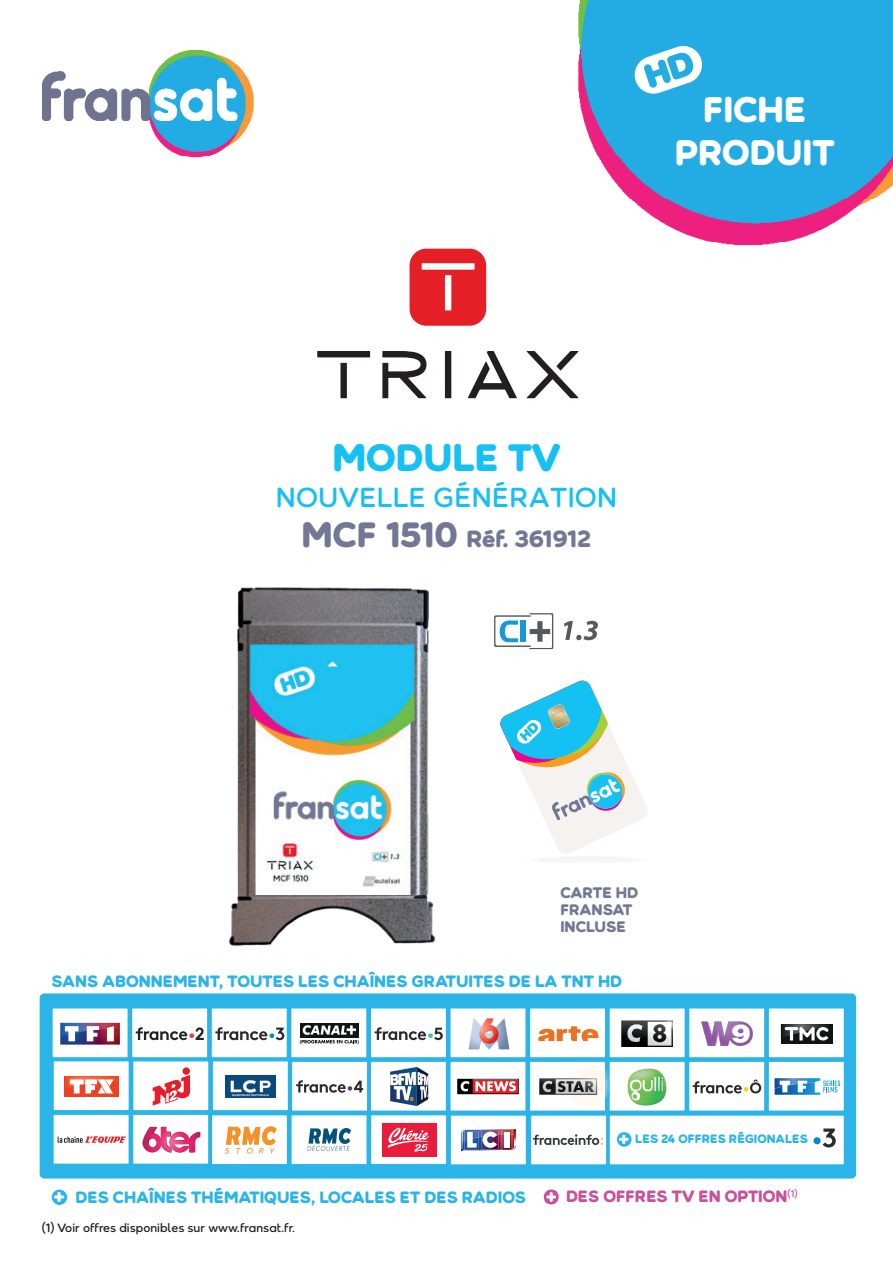
<style>
.page{position:relative;width:893px;height:1263px;background:#fff}
.page>*{position:absolute;margin:0;border:0;box-sizing:border-box;transform-origin:0 0}
.t1{font:700 38.1px "Fransat";color:#15c0f2}
.t2{font:700 35.55px/42.6px "Fransat";color:#fff;text-align:center}
.t3{font:27.45px "Fransat";letter-spacing:.01em;color:#15c0f2}
.t4{font:700 23.4px "Fransat";color:#727795}
.t5{font:700 16.35px "Fransat";color:#2ab4e8}
.t6{font:700 16.35px "Fransat";color:#c9509d}
.t7{font:700 15.3px/16.8px "Fransat";color:#727795}
.t8{font:700 12.15px "Fransat";color:#2ab4e8}
.t9{font:12px "Fransat";color:#231f20}
.s1{font-size:35.1px}
.s2{font-size:20.7px;color:#fff}
.s3{font-size:19.8px;color:#fff}
</style>
<div class="page">
<img style="left:43px;top:50px;width:211px;height:108px">
<img style="left:578px;top:0;width:315px;height:246px">
<svg style="left:635px;top:44px;width:67px;height:52px"></svg>
<svg style="left:500px;top:681px;width:148px;height:173px"></svg>
<img style="left:228px;top:587px;width:208px;height:359px">
<div style="left:445px;top:351px;width:6px;height:47px;background:#231f20"></div>
<svg style="left:382px;top:351px;width:45px;height:47px"></svg>
<svg style="left:526px;top:351px;width:53px;height:47px"></svg>
<div style="left:340px;top:363px;width:7px;height:35px;background:#231f20"></div>
<div style="left:317px;top:351px;width:53px;height:6px;background:#231f20"></div>
<svg style="left:468px;top:351px;width:49px;height:47px"></svg>
<div style="left:410px;top:249px;width:76px;height:77px;background:#e41f25;border-radius:17px"></div>
<div style="left:445px;top:275px;width:6px;height:35px;background:#fff"></div>
<div style="left:422px;top:263px;width:53px;height:7px;background:#fff"></div>
<svg style="left:564px;top:621px;width:34px;height:19px"></svg>
<svg style="left:494px;top:613px;width:59px;height:36px"></svg>
<div style="left:40px;top:993px;width:816px;height:185px;background:#2ab4e8;border-radius:5px"></div>
<div style="left:52px;top:1189px;width:15px;height:16px;background:#2ab4e8;border-radius:50%"></div>
<div style="left:610px;top:1062px;width:75px;height:48px;background:#fff"></div>
<div style="left:213px;top:1061px;width:75px;height:49px;background:#fff"></div>
<div style="left:212px;top:1008px;width:75px;height:49px;background:#fff"></div>
<div style="left:610px;top:1008px;width:75px;height:49px;background:#fff"></div>
<div style="left:689px;top:1008px;width:75px;height:49px;background:#fff"></div>
<div style="left:769px;top:1008px;width:75px;height:49px;background:#fff"></div>
<div style="left:54px;top:1061px;width:75px;height:49px;background:#fff"></div>
<div style="left:133px;top:1061px;width:75px;height:49px;background:#fff"></div>
<div style="left:371px;top:1008px;width:75px;height:49px;background:#fff"></div>
<div style="left:451px;top:1008px;width:74px;height:49px;background:#fff"></div>
<div style="left:451px;top:1062px;width:74px;height:48px;background:#fff"></div>
<div style="left:689px;top:1062px;width:75px;height:48px;background:#fff"></div>
<div style="left:132px;top:1008px;width:75px;height:49px;background:#fff"></div>
<div style="left:53px;top:1008px;width:75px;height:49px;background:#fff"></div>
<div style="left:371px;top:1115px;width:75px;height:49px;background:#fff"></div>
<div style="left:451px;top:1116px;width:75px;height:48px;background:#fff"></div>
<div style="left:531px;top:1116px;width:75px;height:48px;background:#fff"></div>
<div style="left:610px;top:1116px;width:234px;height:48px;background:#fff"></div>
<div style="left:54px;top:1115px;width:75px;height:48px;background:#fff"></div>
<div style="left:769px;top:1062px;width:75px;height:48px;background:#fff"></div>
<div style="left:133px;top:1115px;width:75px;height:48px;background:#fff"></div>
<div style="left:530px;top:1062px;width:75px;height:48px;background:#fff"></div>
<div style="left:291px;top:1008px;width:75px;height:49px;background:#fff"></div>
<div style="left:530px;top:1008px;width:75px;height:49px;background:#fff"></div>
<div style="left:292px;top:1115px;width:74px;height:49px;background:#fff"></div>
<div style="left:212px;top:1115px;width:75px;height:49px;background:#fff"></div>
<div style="left:300px;top:1023px;width:58px;height:14px;background:#111314"></div>
<svg style="left:300px;top:1025px;width:59px;height:19px"></svg>
<div style="left:382px;top:1123px;width:54px;height:33px;background:#ea1c3b"></div>
<svg style="left:388px;top:1128px;width:41px;height:24px"></svg>
<div style="left:292px;top:1062px;width:75px;height:48px;background:#fff"></div>
<svg style="left:142px;top:1127px;width:59px;height:26px"></svg>
<div style="left:371px;top:1062px;width:75px;height:48px;background:#fff"></div>
<svg style="left:390px;top:1067px;width:39px;height:39px"></svg>
<img style="left:461px;top:1131px;width:1px;height:19px">
<svg style="left:462px;top:1129px;width:54px;height:22px"></svg>
<div style="left:504px;top:1132px;width:5px;height:15px;background:#fff"></div>
<svg style="left:533px;top:1134px;width:70px;height:11px"></svg>
<div style="left:781px;top:1024px;width:51px;height:19px;background:#111314"></div>
<img style="left:783px;top:1024px;width:43px;height:13px">
<svg style="left:785px;top:1027px;width:44px;height:14px"></svg>
<svg style="left:539px;top:1071px;width:71px;height:39px"></svg>
<svg style="left:580px;top:1065px;width:30px;height:29px"></svg>
<svg style="left:621px;top:1020px;width:52px;height:27px"></svg>
<svg style="left:58px;top:1136px;width:68px;height:7px"></svg>
<svg style="left:457px;top:1079px;width:62px;height:15px"></svg>
<img style="left:622px;top:1068px;width:50px;height:43px">
<img style="left:60px;top:1041px;width:60px;height:3px">
<svg style="left:60px;top:1023px;width:60px;height:18px"></svg>
<svg style="left:469px;top:1018px;width:40px;height:31px"></svg>
<svg style="left:538px;top:1026px;width:60px;height:15px"></svg>
<svg style="left:701px;top:1021px;width:52px;height:25px"></svg>
<div style="left:182px;top:1067px;width:8px;height:8px;background:#e91c28;border-radius:50%"></div>
<svg style="left:153px;top:1075px;width:37px;height:31px"></svg>
<img style="left:226px;top:1076px;width:50px;height:21px">
<svg style="left:307px;top:1128px;width:44px;height:23px"></svg>
<svg style="left:136px;top:1027px;width:68px;height:13px"></svg>
<svg style="left:215px;top:1027px;width:69px;height:13px"></svg>
<svg style="left:375px;top:1027px;width:68px;height:13px"></svg>
<img style="left:774px;top:1089px;width:46px;height:6px">
<img style="left:774px;top:1078px;width:46px;height:11px">
<svg style="left:780px;top:1081px;width:10px;height:11px"></svg>
<svg style="left:798px;top:1081px;width:9px;height:11px"></svg>
<svg style="left:815px;top:1080px;width:25px;height:12px"></svg>
<svg style="left:296px;top:1080px;width:67px;height:13px"></svg>
<svg style="left:693px;top:1079px;width:68px;height:14px"></svg>
<div style="left:64px;top:1076px;width:55px;height:20px;background:linear-gradient(to right,#ed4025,#ed4025)"></div>
<img style="left:64px;top:1076px;width:55px;height:13px">
<svg style="left:70px;top:1079px;width:43px;height:14px"></svg>
<div style="left:617px;top:1132px;width:14px;height:15px;background:#2ab4e8;border-radius:50%"></div>
<div style="left:813px;top:1137px;width:8px;height:7px;background:#0089cf;border-radius:50%"></div>
<svg style="left:823px;top:1128px;width:13px;height:19px"></svg>
<svg style="left:225px;top:1126px;width:52px;height:27px"></svg>
<svg style="left:543px;top:1189px;width:16px;height:16px"></svg>
<h2 class="t2" style="left:675px;top:88px;width:162px">FICHE<br>PRODUIT</h2>
<h1 class="t1" style="left:332px;top:433px;width:230px">MODULE TV</h1>
<h3 class="t3" style="left:276px;top:481px;width:343px">NOUVELLE GÉNÉRATION</h3>
<h3 class="t4" style="left:302px;top:524px;width:291px"><span class="s1">MCF 1510</span> Réf. 361912</h3>
<p class="t7" style="left:560px;top:884px;width:79px">CARTE HD<br>FRANSAT<br>INCLUSE</p>
<p class="t5" style="left:52px;top:971px;width:572px">SANS ABONNEMENT, TOUTES LES CHAÎNES GRATUITES DE LA TNT HD</p>
<p class="t5" style="left:54px;top:1187px;width:474px"><span class="s2">+</span> DES CHAÎNES THÉMATIQUES, LOCALES ET DES RADIOS</p>
<p class="t9" style="left:42px;top:1220px;width:255px">(1) Voir offres disponibles sur www.fransat.fr.</p>
<p class="t8" style="left:618px;top:1131px;width:191px"><span class="s3">+</span> LES 24 OFFRES RÉGIONALES</p>
<p class="t6" style="left:566px;top:1186px;width:233px">DES OFFRES TV EN OPTION<sup>(1)</sup></p>
</div>
